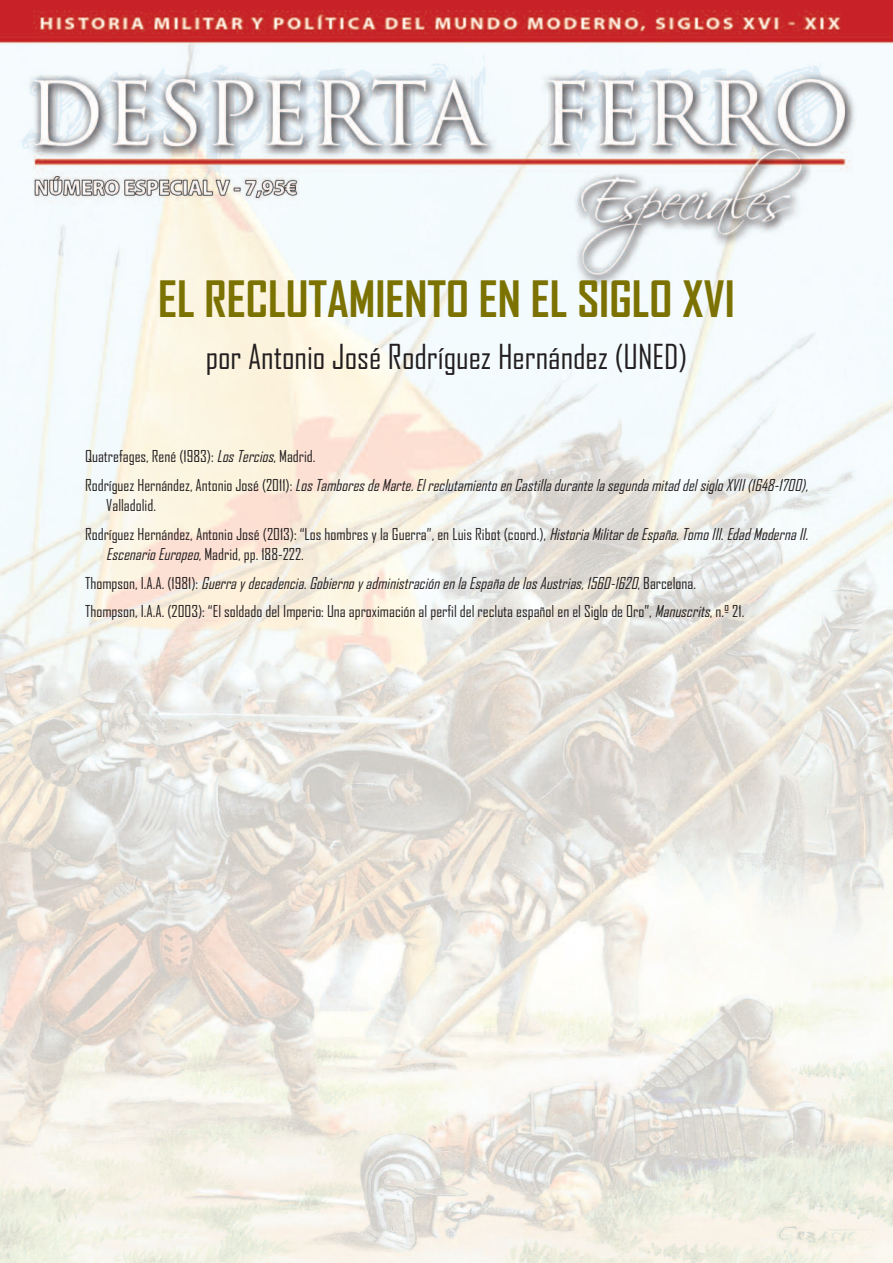
<style>
.page{position:relative;width:893px;height:1263px;background:#fff}
.page>*{position:absolute;margin:0;border:0;box-sizing:border-box;transform-origin:0 0}
.t1{font:700 48px "Agency FB";color:#7b7202}
.t2{font:33px "Agency FB";color:#231f20}
.t3{font:15.75px/28.8px "Agency FB";color:#231f20}
.t4{font:italic 15.75px/28.8px "Agency FB";color:#231f20}
.s1{font-style:normal}
.s2{font-style:italic}
</style>
<div class="page">
<img style="left:0;top:0;width:893px;height:1263px">
<h1 class="t1" style="left:158px;top:273px;width:578px">EL RECLUTAMIENTO EN EL SIGLO XVI</h1>
<h2 class="t2" style="left:206px;top:339px;width:483px">por Antonio José Rodríguez Hernández (UNED)</h2>
<p class="t4" style="left:85px;top:442px;width:728px"><span class="s1">Quatrefages, René (1983):</span> LosTercios<span class="s1">, Madrid.<br>R o d r íg u e z H e r n á n d e z , A n t o n i o J o s é ( 2 0 1 1 ) :</span> Los Tambores de Marte. El reclutamiento en Castilla durante la segunda mitad del siglo XVII (1648-1700),</p>
<p class="t3" style="left:85px;top:491px;width:728px;text-indent:21px">Valladolid.<br>Rodríguez Hernández, Antonio José (2013): “Los hombres y la Guerra”, en Luis Ribot (coord.), <span class="s2">HistoriaMilitardeEspaña.TomoIII.EdadModernaII.</span></p>
<p class="t3" style="left:85px;top:540px;width:661px;text-indent:21px"><span class="s2">EscenarioEuropeo</span>, Madrid, pp. 188-222.<br>T h o m p s o n , I . A . A . ( 1 9 8 1 ) : <span class="s2">Guerra y decadencia. Gobierno y administración en la España de los Austrias, 1560-1620</span>, B a r c e l o n a .<br>Thompson, I.A.A. (2003): “El soldado del Imperio: Una aproximación al perfil del recluta español en el Siglo de Oro”, <span class="s2">Manuscrits</span>, n.º 21.</p>
</div>
